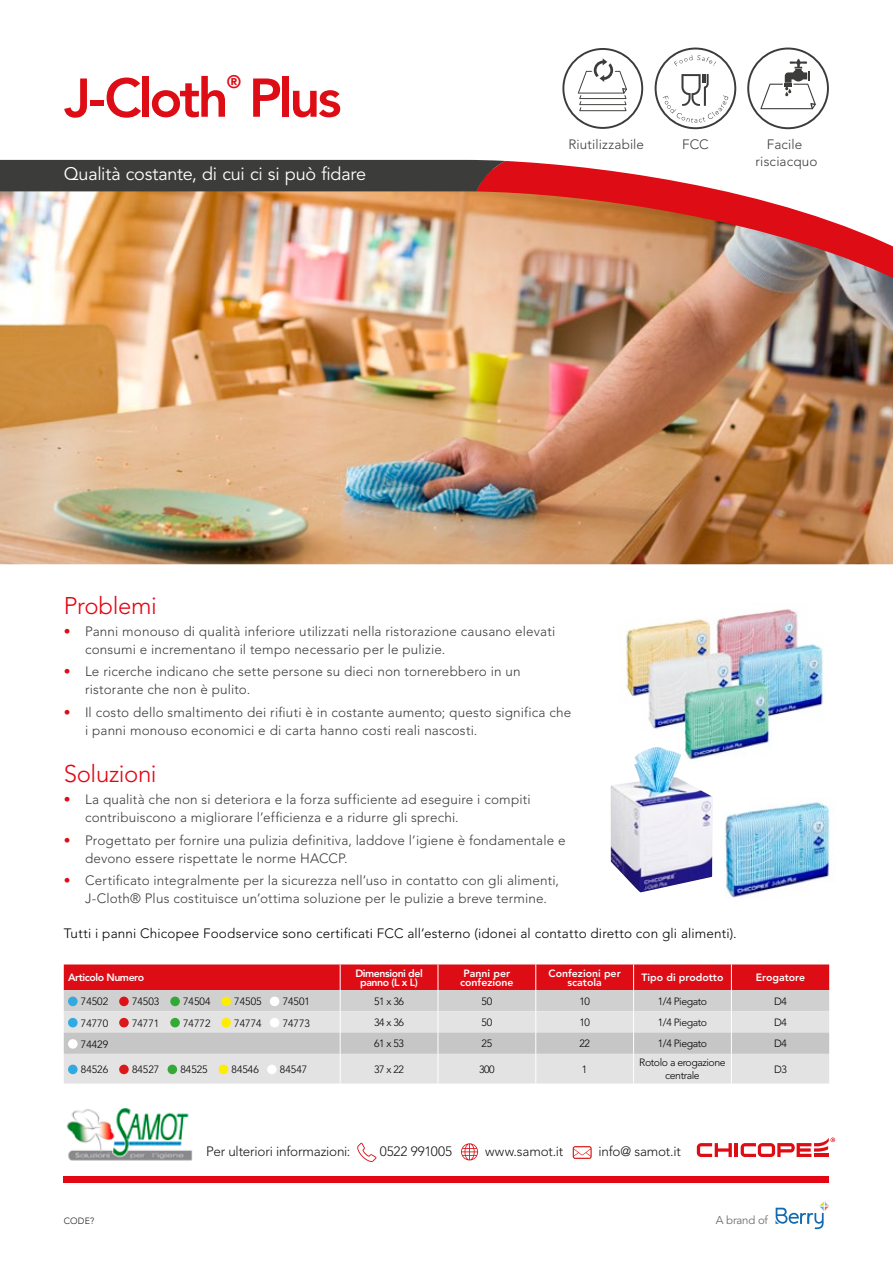
<style>
.page{position:relative;width:893px;height:1263px;background:#fff}
.page>*{position:absolute;margin:0;border:0;box-sizing:border-box;transform-origin:0 0}
.t1{font:800 54px "Avenir";letter-spacing:-.055em;color:#de0c15}
.t2{font:300 24px "Avenir";letter-spacing:-.015em;color:#e30613}
.t3{font:18px "Avenir";letter-spacing:-.015em;color:#fff}
.t4{font:800 18px "Avenir";color:#de0c15}
.t5{font:300 13.5px/18px "Avenir";letter-spacing:.01em;color:#3c3c3b}
.t6{font:300 13.5px "Avenir";letter-spacing:.01em;color:#000}
.t7{font:300 13.5px "Avenir";letter-spacing:-.015em;color:#1a1a1a}
.t8{font:11.4px "Avenir";letter-spacing:-.02em;color:#706f6f}
.t9{font:300 10.5px "Avenir";color:#000}
.t10{font:800 10.5px/9px "Avenir";color:#fff;text-align:center}
.t11{font:300 10.5px/12.8px "Avenir";letter-spacing:-.04em;color:#000;text-align:center}
.t12{font:800 10.5px/9px "Avenir";letter-spacing:-.04em;color:#fff;text-align:center}
.t13{font:300 9px "Avenir";color:#1a1a1a}
.s1{color:#de0c15}
</style>
<div class="page">
<img style="left:0;top:250px;width:893px;height:314px">
<svg style="left:0;top:159px;width:475px;height:91px;background:#e4dcd4"></svg>
<svg style="left:64px;top:964px;width:765px;height:119px;background:#d9acae"></svg>
<div style="left:68px;top:996px;width:10px;height:10px;background:#31a9e1;border-radius:50%"></div>
<div style="left:119px;top:996px;width:10px;height:10px;background:#dd1118;border-radius:50%"></div>
<div style="left:170px;top:996px;width:10px;height:10px;background:#32a836;border-radius:50%"></div>
<div style="left:221px;top:996px;width:10px;height:10px;background:#ffed00;border-radius:50%"></div>
<div style="left:270px;top:996px;width:9px;height:10px;background:#fff;border-radius:50%"></div>
<div style="left:68px;top:1018px;width:10px;height:9px;background:#31a9e1;border-radius:50%"></div>
<div style="left:119px;top:1018px;width:10px;height:9px;background:#dc181b;border-radius:50%"></div>
<div style="left:170px;top:1018px;width:10px;height:9px;background:#35a936;border-radius:50%"></div>
<div style="left:221px;top:1018px;width:10px;height:9px;background:#ffed00;border-radius:50%"></div>
<div style="left:270px;top:1018px;width:9px;height:9px;background:#fff;border-radius:50%"></div>
<div style="left:68px;top:1039px;width:10px;height:10px;background:#fff;border-radius:50%"></div>
<div style="left:68px;top:1065px;width:10px;height:9px;background:#31a9e1;border-radius:50%"></div>
<div style="left:119px;top:1065px;width:10px;height:9px;background:#dc181b;border-radius:50%"></div>
<div style="left:168px;top:1065px;width:9px;height:9px;background:#35a936;border-radius:50%"></div>
<div style="left:219px;top:1065px;width:9px;height:9px;background:#ffed00;border-radius:50%"></div>
<div style="left:267px;top:1065px;width:10px;height:9px;background:#fff;border-radius:50%"></div>
<img style="left:18px;top:161px;width:875px;height:126px">
<div style="left:0;top:160px;width:505px;height:31px;background:#3c3c3b"></div>
<div style="left:743px;top:44px;width:90px;height:89px;border:3px solid #fff;border-radius:50%"></div>
<div style="left:651px;top:44px;width:89px;height:89px;border:3px solid #fff;border-radius:50%"></div>
<svg style="left:655px;top:48px;width:81px;height:81px"></svg>
<div style="left:559px;top:44px;width:88px;height:89px;border:3px solid #fff;border-radius:50%"></div>
<svg style="left:562px;top:48px;width:81px;height:81px"></svg>
<svg style="left:747px;top:48px;width:82px;height:81px"></svg>
<img style="left:67px;top:1108px;width:126px;height:53px">
<svg style="left:697px;top:1143px;width:35px;height:14px"></svg>
<hr style="left:735px;top:1143px;width:3px;height:14px;background:#de0c15">
<svg style="left:741px;top:1137px;width:94px;height:20px"></svg>
<svg style="left:357px;top:1143px;width:19px;height:19px"></svg>
<svg style="left:461px;top:1143px;width:17px;height:17px"></svg>
<svg style="left:573px;top:1146px;width:19px;height:13px"></svg>
<div style="left:64px;top:1176px;width:765px;height:6px;background:#e30613"></div>
<svg style="left:775px;top:1201px;width:54px;height:28px"></svg>
<img style="left:626px;top:609px;width:198px;height:146px">
<img style="left:610px;top:747px;width:103px;height:145px">
<img style="left:725px;top:802px;width:105px;height:96px">
<h3 class="t4" style="left:227px;top:71px;width:16px">®</h3>
<h1 class="t1" style="left:64px;top:66px;width:279px">J-Cloth Plus</h1>
<h3 class="t3" style="left:64px;top:164px;width:304px">Qualità costante, di cui ci si può fidare</h3>
<p class="t5" style="left:568px;top:136px;width:77px">Riutilizzabile</p>
<p class="t5" style="left:682px;top:136px;width:28px">FCC</p>
<p class="t5" style="left:755px;top:136px;width:63px;line-height:16.2px;text-align:center">Facile risciacquo</p>
<h2 class="t2" style="left:64px;top:591px;width:95px">Problemi</h2>
<p class="t5" style="left:85px;top:622px;width:472px;text-indent:-21px"><span class="s1">•</span> Panni monouso di qualità inferiore utilizzati nella ristorazione causano elevati consumi e incrementano il tempo necessario per le pulizie.</p>
<p class="t5" style="left:85px;top:663px;width:437px;text-indent:-21px"><span class="s1">•</span> Le ricerche indicano che sette persone su dieci non tornerebbero in un ristorante che non è pulito.</p>
<p class="t5" style="left:85px;top:703px;width:488px;text-indent:-21px"><span class="s1">•</span> Il costo dello smaltimento dei rifiuti è in costante aumento; questo significa che i panni monouso economici e di carta hanno costi reali nascosti.</p>
<h2 class="t2" style="left:64px;top:760px;width:94px">Soluzioni</h2>
<p class="t5" style="left:85px;top:791px;width:447px;text-indent:-21px"><span class="s1">•</span> La qualità che non si deteriora e la forza sufficiente ad eseguire i compiti contribuiscono a migliorare l’efficienza e a ridurre gli sprechi.</p>
<p class="t5" style="left:85px;top:831px;width:482px;text-indent:-21px"><span class="s1">•</span> Progettato per fornire una pulizia definitiva, laddove l’igiene è fondamentale e devono essere rispettate le norme HACCP.</p>
<p class="t5" style="left:85px;top:871px;width:475px;text-indent:-21px"><span class="s1">•</span> Certificato integralmente per la sicurezza nell’uso in contatto con gli alimenti,<br>J-Cloth® Plus costituisce un’ottima soluzione per le pulizie a breve termine.</p>
<p class="t6" style="left:64px;top:925px;width:674px">Tutti i panni Chicopee Foodservice sono certificati FCC all’esterno (idonei al contatto diretto con gli alimenti).</p>
<p class="t12" style="left:68px;top:973px;width:78px">Articolo Numero</p>
<p class="t12" style="left:355px;top:968px;width:69px">Dimensioni del panno (L x L)</p>
<p class="t10" style="left:460px;top:968px;width:55px">Panni per confezione</p>
<p class="t10" style="left:549px;top:968px;width:74px">Confezioni per scatola</p>
<p class="t10" style="left:641px;top:973px;width:83px">Tipo di prodotto</p>
<p class="t10" style="left:756px;top:973px;width:51px">Erogatore</p>
<p class="t9" style="left:81px;top:996px;width:29px">74502</p>
<p class="t9" style="left:132px;top:996px;width:29px">74503</p>
<p class="t9" style="left:183px;top:996px;width:29px">74504</p>
<p class="t9" style="left:234px;top:996px;width:29px">74505</p>
<p class="t9" style="left:283px;top:996px;width:29px">74501</p>
<p class="t9" style="left:374px;top:995px;width:31px">51 x 36</p>
<p class="t9" style="left:482px;top:995px;width:12px">50</p>
<p class="t9" style="left:579px;top:995px;width:12px">10</p>
<p class="t11" style="left:658px;top:994px;width:51px">1/4 Piegato</p>
<p class="t9" style="left:774px;top:995px;width:14px">D4</p>
<p class="t9" style="left:81px;top:1017px;width:29px">74770</p>
<p class="t9" style="left:132px;top:1017px;width:29px">74771</p>
<p class="t9" style="left:183px;top:1017px;width:29px">74772</p>
<p class="t9" style="left:234px;top:1017px;width:29px">74774</p>
<p class="t9" style="left:283px;top:1017px;width:29px">74773</p>
<p class="t9" style="left:374px;top:1016px;width:31px">34 x 36</p>
<p class="t9" style="left:482px;top:1016px;width:12px">50</p>
<p class="t9" style="left:579px;top:1016px;width:12px">10</p>
<p class="t11" style="left:658px;top:1016px;width:51px">1/4 Piegato</p>
<p class="t9" style="left:774px;top:1016px;width:14px">D4</p>
<p class="t9" style="left:81px;top:1038px;width:29px">74429</p>
<p class="t9" style="left:374px;top:1037px;width:31px">61 x 53</p>
<p class="t9" style="left:482px;top:1037px;width:12px">25</p>
<p class="t9" style="left:579px;top:1037px;width:12px">22</p>
<p class="t11" style="left:658px;top:1037px;width:51px">1/4 Piegato</p>
<p class="t9" style="left:774px;top:1037px;width:14px">D4</p>
<p class="t9" style="left:81px;top:1064px;width:29px">84526</p>
<p class="t9" style="left:132px;top:1064px;width:29px">84527</p>
<p class="t9" style="left:180px;top:1064px;width:29px">84525</p>
<p class="t9" style="left:232px;top:1064px;width:29px">84546</p>
<p class="t9" style="left:280px;top:1064px;width:29px">84547</p>
<p class="t9" style="left:374px;top:1063px;width:31px">37 x 22</p>
<p class="t9" style="left:479px;top:1063px;width:17px">300</p>
<p class="t9" style="left:582px;top:1063px;width:7px">1</p>
<p class="t11" style="left:639px;top:1056px;width:88px">Rotolo a erogazione centrale</p>
<p class="t9" style="left:774px;top:1063px;width:14px">D3</p>
<p class="t13" style="left:64px;top:1215px;width:32px">CODE?</p>
<p class="t7" style="left:206px;top:1143px;width:146px">Per ulteriori informazioni:</p>
<p class="t7" style="left:380px;top:1143px;width:74px">0522 991005</p>
<p class="t7" style="left:485px;top:1143px;width:80px">www.samot.it</p>
<p class="t7" style="left:599px;top:1143px;width:84px">info@ samot.it</p>
<p class="t8" style="left:716px;top:1213px;width:54px">A brand of</p>
</div>
